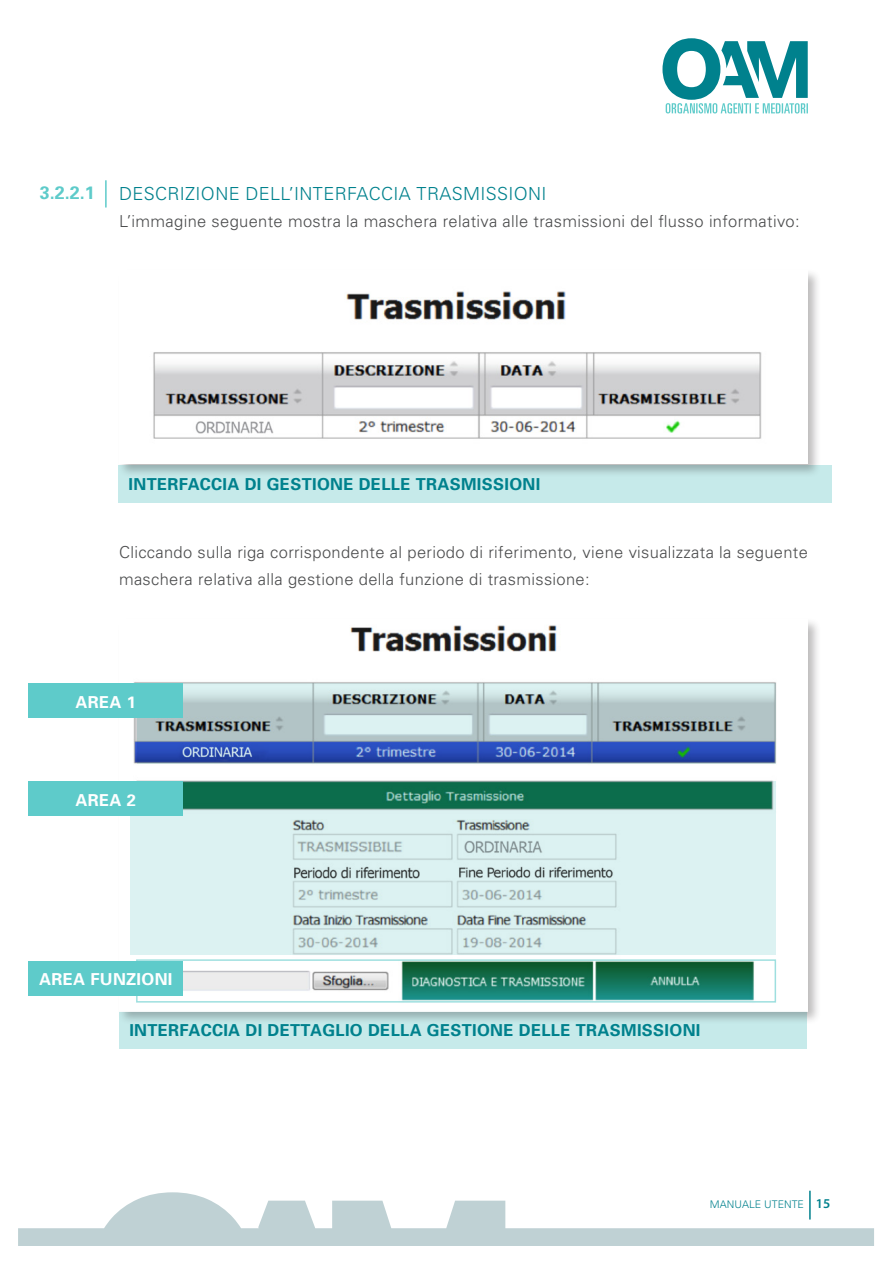
<style>
.page{position:relative;width:893px;height:1263px;background:#fff}
.page>*{position:absolute;margin:0;border:0;box-sizing:border-box;transform-origin:0 0}
.t1{font:300 18px "Univers";letter-spacing:.02em;color:#00818d}
.t2{font:700 18px "Univers";color:#5ecbca}
.Stile_di_paragrafo_1{font:300 16.5px/27px "Univers";letter-spacing:.02em;color:#4b4c4d}
.Stile_di_paragrafo_1-2{font:700 16.5px "Univers";letter-spacing:.02em;color:#00818d}
.Stile_di_paragrafo_1-3{font:700 16.5px "Univers";letter-spacing:.02em;color:#fff}
.t3{font:300 10.5px "Univers";color:#00818d}
.s1{font-family:"Adobe Corp ID Myriad Sb";font-weight:400;font-size:13.5px}
</style>
<div class="page">
<hr style="left:809px;top:1191px;width:2px;height:28px;background:#00818d">
<svg style="left:662px;top:38px;width:146px;height:76px"></svg>
<svg style="left:18px;top:1192px;width:856px;height:54px"></svg>
<hr style="left:105px;top:180px;width:2px;height:27px;background:#5ecbca">
<div style="left:118px;top:466px;width:714px;height:37px;background:#c6eaea"></div>
<div style="left:117px;top:268px;width:705px;height:210px;background:#231f20;opacity:.3"></div>
<img style="left:119px;top:271px;width:688px;height:192px">
<div style="left:119px;top:1011px;width:688px;height:38px;background:#c6eaea"></div>
<div style="left:117px;top:617px;width:705px;height:408px;background:#231f20;opacity:.3"></div>
<img style="left:119px;top:619px;width:688px;height:392px">
<svg style="left:137px;top:683px;width:638px;height:81px;background:#93a9c4"></svg>
<svg style="left:130px;top:781px;width:645px;height:173px;background:#b8d7d3"></svg>
<div style="left:29px;top:684px;width:154px;height:34px;background:#5ecbca"></div>
<div style="left:29px;top:961px;width:154px;height:34px;background:#5ecbca"></div>
<div style="left:29px;top:781px;width:154px;height:35px;background:#5ecbca"></div>
<p class="t2" style="left:40px;top:182px;width:57px">3.2.2.1</p>
<p class="t1" style="left:119px;top:183px;width:429px">DESCRIZIONE DELL’INTERFACCIA TRASMISSIONI</p>
<p class="Stile_di_paragrafo_1" style="left:119px;top:208px;width:682px">L’immagine seguente mostra la maschera relativa alle trasmissioni del flusso informativo:</p>
<p class="Stile_di_paragrafo_1-2" style="left:129px;top:475px;width:413px">INTERFACCIA DI GESTIONE DELLE TRASMISSIONI</p>
<p class="Stile_di_paragrafo_1" style="left:119px;top:539px;width:690px">Cliccando sulla riga corrispondente al periodo di riferimento, viene visualizzata la seguente maschera relativa alla gestione della funzione di trasmissione:</p>
<p class="Stile_di_paragrafo_1-3" style="left:76px;top:692px;width:62px">AREA 1</p>
<p class="Stile_di_paragrafo_1-3" style="left:76px;top:790px;width:62px">AREA 2</p>
<p class="Stile_di_paragrafo_1-3" style="left:39px;top:969px;width:135px">AREA FUNZIONI</p>
<p class="Stile_di_paragrafo_1-2" style="left:129px;top:1020px;width:573px">INTERFACCIA DI DETTAGLIO DELLA GESTIONE DELLE TRASMISSIONI</p>
<p class="t3" style="left:710px;top:1198px;width:122px">MANUALE UTENTE <span class="s1">15</span></p>
</div>
